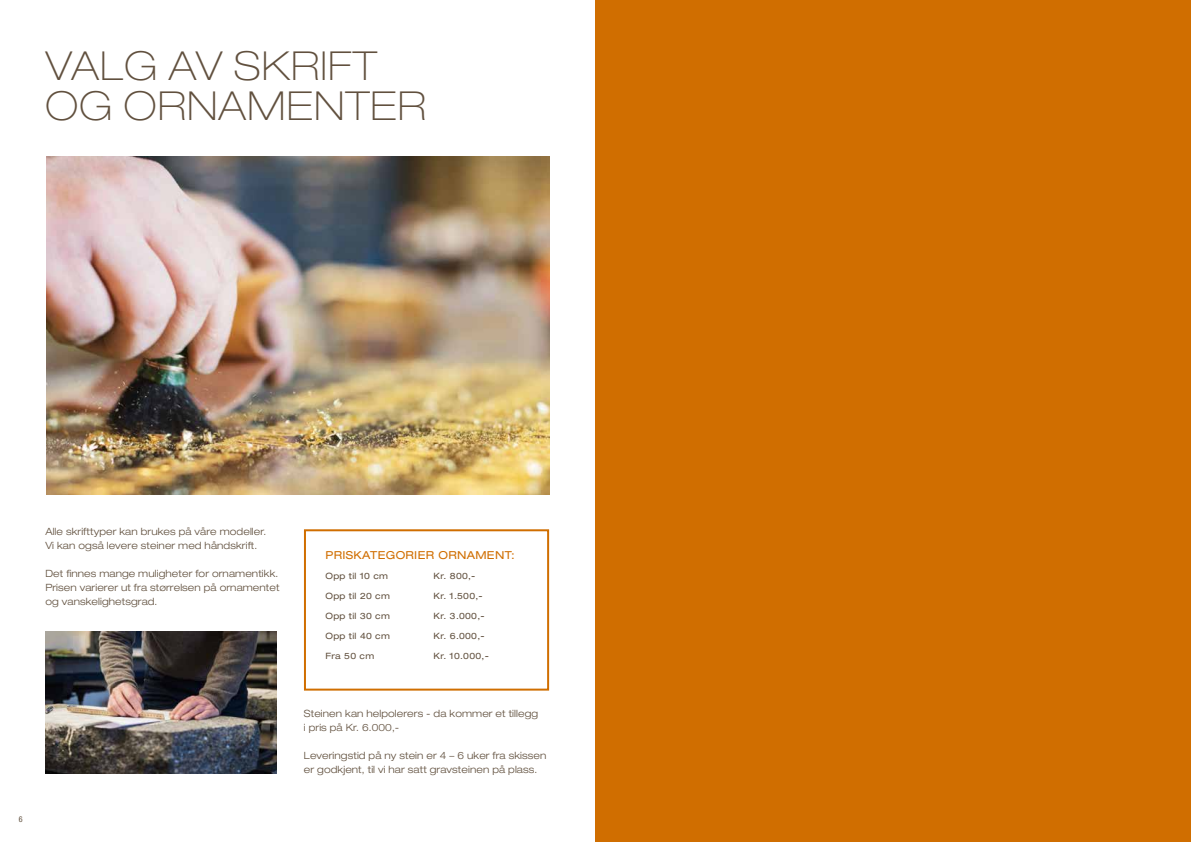
<style>
.page{position:relative;width:1191px;height:842px;background:#fff}
.page>*{position:absolute;margin:0;border:0;box-sizing:border-box;transform-origin:0 0}
.t1{font:100 expanded 40px/40px "Helvetica Neue LT Std";letter-spacing:.03em;color:#61503e}
.t2{font:expanded 11px "Helvetica Neue LT Std";letter-spacing:.03em;color:#d06e00}
.t3{font:300 expanded 10px/14px "Helvetica Neue LT Std";letter-spacing:.01em;color:#61503e}
.t4{font:expanded 8.7px "Helvetica Neue LT Std";letter-spacing:.03em;color:#61503e}
.t5{font:condensed 8px "Helvetica Neue LT Std";color:#61503e}
</style>
<div class="page">
<img style="left:46px;top:157px;width:503px;height:337px">
<div style="left:304px;top:529px;width:245px;height:162px;border:2px solid #d06e00"></div>
<img style="left:45px;top:631px;width:231px;height:142px">
<div style="left:595px;top:0;width:596px;height:842px;background:#d06e00"></div>
<h1 class="t1" style="left:45px;top:45px;width:382px">VALG AV SKRIFT<br>OG ORNAMENTER</h1>
<p class="t3" style="left:45px;top:524px;width:222px">Alle skrifttyper kan brukes på våre modeller.<br>Vi kan også levere steiner med håndskrift.</p>
<p class="t3" style="left:45px;top:566px;width:236px">Det finnes mange muligheter for ornamentikk.<br>Prisen varierer ut fra størrelsen på ornamentet og vanskelighetsgrad.</p>
<p class="t5" style="left:19px;top:815px;width:5px">6</p>
<p class="t2" style="left:325px;top:548px;width:191px">PRISKATEGORIER ORNAMENT:</p>
<p class="t4" style="left:325px;top:570px;width:64px">Opp til 10 cm</p>
<p class="t4" style="left:433px;top:570px;width:43px">Kr. 800,-</p>
<p class="t4" style="left:325px;top:590px;width:66px">Opp til 20 cm</p>
<p class="t4" style="left:433px;top:590px;width:51px">Kr. 1.500,-</p>
<p class="t4" style="left:325px;top:610px;width:66px">Opp til 30 cm</p>
<p class="t4" style="left:433px;top:610px;width:53px">Kr. 3.000,-</p>
<p class="t4" style="left:325px;top:630px;width:66px">Opp til 40 cm</p>
<p class="t4" style="left:433px;top:630px;width:53px">Kr. 6.000,-</p>
<p class="t4" style="left:325px;top:650px;width:50px">Fra 50 cm</p>
<p class="t4" style="left:433px;top:650px;width:57px">Kr. 10.000,-</p>
<p class="t3" style="left:304px;top:706px;width:236px">Steinen kan helpolerers - da kommer et tillegg i pris på Kr. 6.000,-</p>
<p class="t3" style="left:304px;top:748px;width:244px">Leveringstid på ny stein er 4 – 6 uker fra skissen er godkjent, til vi har satt gravsteinen på plass.</p>
</div>
